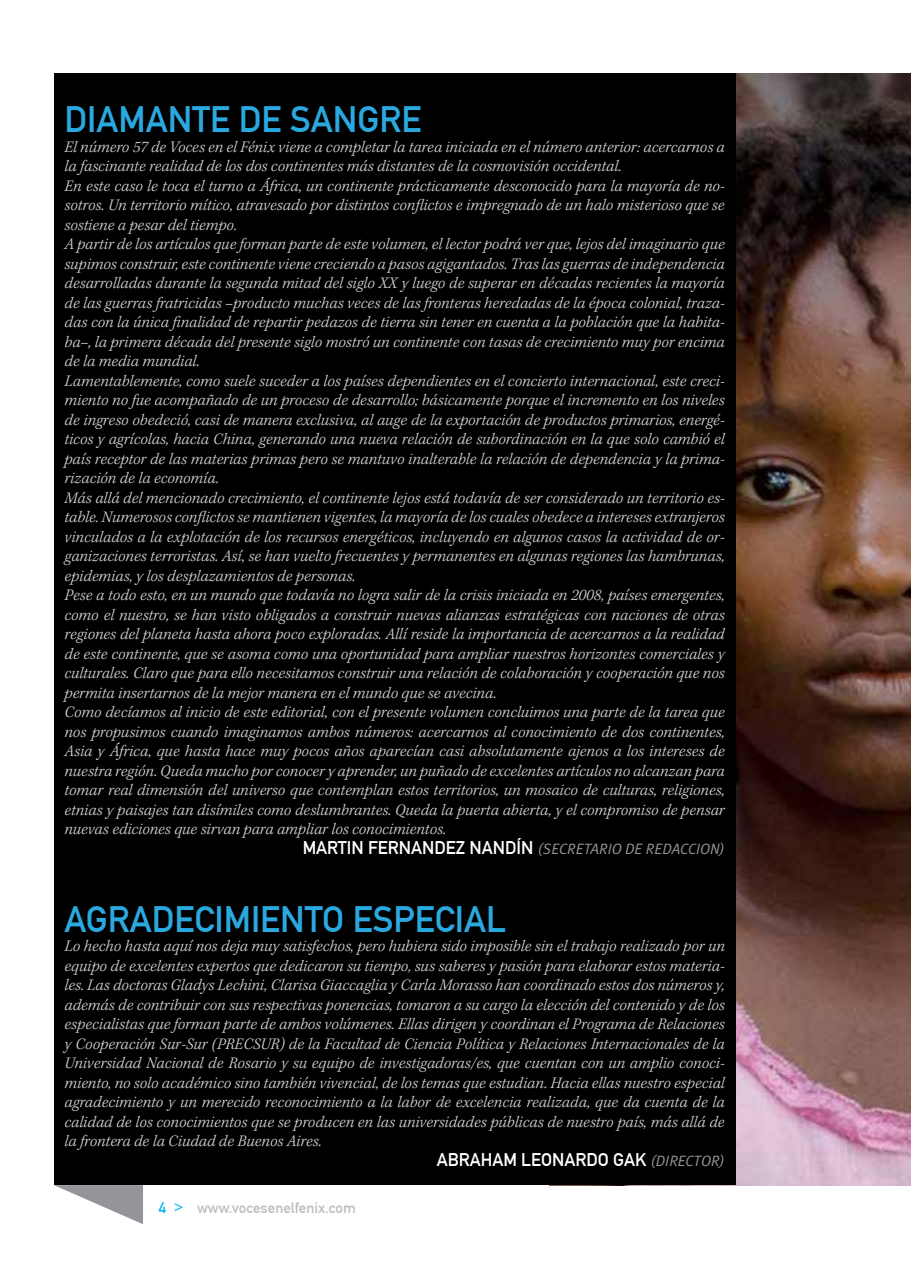
<style>
.page{position:relative;width:911px;height:1263px;background:#fff}
.page>*{position:absolute;margin:0;border:0;box-sizing:border-box;transform-origin:0 0}
.t1{font:36px "DIN1451 Mittelschrift";color:#2aa9e0}
.t2{font:18px "DIN1451 Mittelschrift";color:#fff}
.t3{font:italic 300 16.5px/19.5px "Kepler Std";color:#d1d3d4}
.t4{font:italic 15px "Meta Plus Normal";color:#939598}
.t5{font:15px "DIN1451 Mittelschrift";color:#bcbec0}
.s1{font-family:"DIN1451 Mittelschrift";font-style:normal;font-size:18px;color:#fff}
.s2{color:#00b3f0}
</style>
<div class="page">
<img style="left:735px;top:74px;width:176px;height:1111px">
<div style="left:54px;top:74px;width:681px;height:1111px;background:#000"></div>
<svg style="left:54px;top:1185px;width:89px;height:39px"></svg>
<h1 class="t1" style="left:64px;top:98px;width:358px">DIAMANTE DE SANGRE</h1>
<p class="t3" style="left:64px;top:137px;width:662px">El número 57 de Voces en el Fénix viene a completar la tarea iniciada en el número anterior: acercarnos a la fascinante realidad de los dos continentes más distantes de la cosmovisión occidental.<br>En este caso le toca el turno a África, un continente prácticamente desconocido para la mayoría de no&shy;sotros. Un territorio mítico, atravesado por distintos conflictos e impregnado de un halo misterioso que se sostiene a pesar del tiempo.<br>A partir de los artículos que forman parte de este volumen, el lector podrá ver que, lejos del imaginario que supimos construir, este continente viene creciendo a pasos agigantados. Tras las guerras de independencia desarrolladas durante la segunda mitad del siglo XX y luego de superar en décadas recientes la mayoría de las guerras fratricidas –producto muchas veces de las fronteras heredadas de la época colonial, traza&shy;das con la única finalidad de repartir pedazos de tierra sin tener en cuenta a la población que la habita&shy;ba–, la primera década del presente siglo mostró un continente con tasas de crecimiento muy por encima de la media mundial.<br>Lamentablemente, como suele suceder a los países dependientes en el concierto internacional, este creci&shy;miento no fue acompañado de un proceso de desarrollo; básicamente porque el incremento en los niveles de ingreso obedeció, casi de manera exclusiva, al auge de la exportación de productos primarios, energé&shy;ticos y agrícolas, hacia China, generando una nueva relación de subordinación en la que solo cambió el país receptor de las materias primas pero se mantuvo inalterable la relación de dependencia y la prima&shy;rización de la economía.<br>Más allá del mencionado crecimiento, el continente lejos está todavía de ser considerado un territorio es&shy;table. Numerosos conflictos se mantienen vigentes, la mayoría de los cuales obedece a intereses extranjeros vinculados a la explotación de los recursos energéticos, incluyendo en algunos casos la actividad de or&shy;ganizaciones terroristas. Así, se han vuelto frecuentes y permanentes en algunas regiones las hambrunas, epidemias, y los desplazamientos de personas.<br>Pese a todo esto, en un mundo que todavía no logra salir de la crisis iniciada en 2008, países emergentes, como el nuestro, se han visto obligados a construir nuevas alianzas estratégicas con naciones de otras regiones del planeta hasta ahora poco exploradas. Allí reside la importancia de acercarnos a la realidad de este continente, que se asoma como una oportunidad para ampliar nuestros horizontes comerciales y culturales. Claro que para ello necesitamos construir una relación de colaboración y cooperación que nos permita insertarnos de la mejor manera en el mundo que se avecina.<br>Como decíamos al inicio de este editorial, con el presente volumen concluimos una parte de la tarea que nos propusimos cuando imaginamos ambos números: acercarnos al conocimiento de dos continentes, Asia y África, que hasta hace muy pocos años aparecían casi absolutamente ajenos a los intereses de nuestra región. Queda mucho por conocer y aprender, un puñado de excelentes artículos no alcanzan para tomar real dimensión del universo que contemplan estos territorios, un mosaico de culturas, religiones, etnias y paisajes tan disímiles como deslumbrantes. Queda la puerta abierta, y el compromiso de pensar nuevas ediciones que sirvan para ampliar los conocimientos.</p>
<p class="t4" style="left:303px;top:840px;width:424px"><span class="s1">MARTIN FERNANDEZ NANDÍN</span> (SECRETARIO DE REDACCION)</p>
<h1 class="t1" style="left:64px;top:898px;width:21px">AGRADECIMIENTO</h1>
<h1 class="t1" style="left:353px;top:898px;width:81px">ESPECIA</h1>
<h1 class="t1" style="left:486px;top:898px;width:22px">L</h1>
<p class="t3" style="left:64px;top:937px;width:662px;text-align:justify">Lo hecho hasta aquí nos deja muy satisfechos, pero hubiera sido imposible sin el trabajo realizado por un equipo de excelentes expertos que dedicaron su tiempo, sus saberes y pasión para elaborar estos materia&shy;les. Las doctoras Gladys Lechini, Clarisa Giaccaglia y Carla Morasso han coordinado estos dos números y, además de contribuir con sus respectivas ponencias, tomaron a su cargo la elección del contenido y de los especialistas que forman parte de ambos volúmenes. Ellas dirigen y coordinan el Programa de Relaciones y Cooperación Sur-Sur (PRECSUR) de la Facultad de Ciencia Política y Relaciones Internacionales de la Universidad Nacional de Rosario y su equipo de investigadoras/es, que cuentan con un amplio conoci&shy;miento, no solo académico sino también vivencial, de los temas que estudian. Hacia ellas nuestro especial agradecimiento y un merecido reconocimiento a la labor de excelencia realizada, que da cuenta de la calidad de los conocimientos que se producen en las universidades públicas de nuestro país, más allá de la frontera de la Ciudad de Buenos Aires.</p>
<p class="t2" style="left:437px;top:1149px;width:13px">ABRAHAM</p>
<p class="t2" style="left:521px;top:1149px;width:22px">LEONARDO</p>
<p class="t4" style="left:613px;top:1152px;width:113px"><span class="s1">GA K</span> (DIRECTOR)</p>
<p class="t5" style="left:159px;top:1199px;width:199px"><span class="s2">4 &gt;</span> WWW.VOCESENELFENIX.COM</p>
</div>
